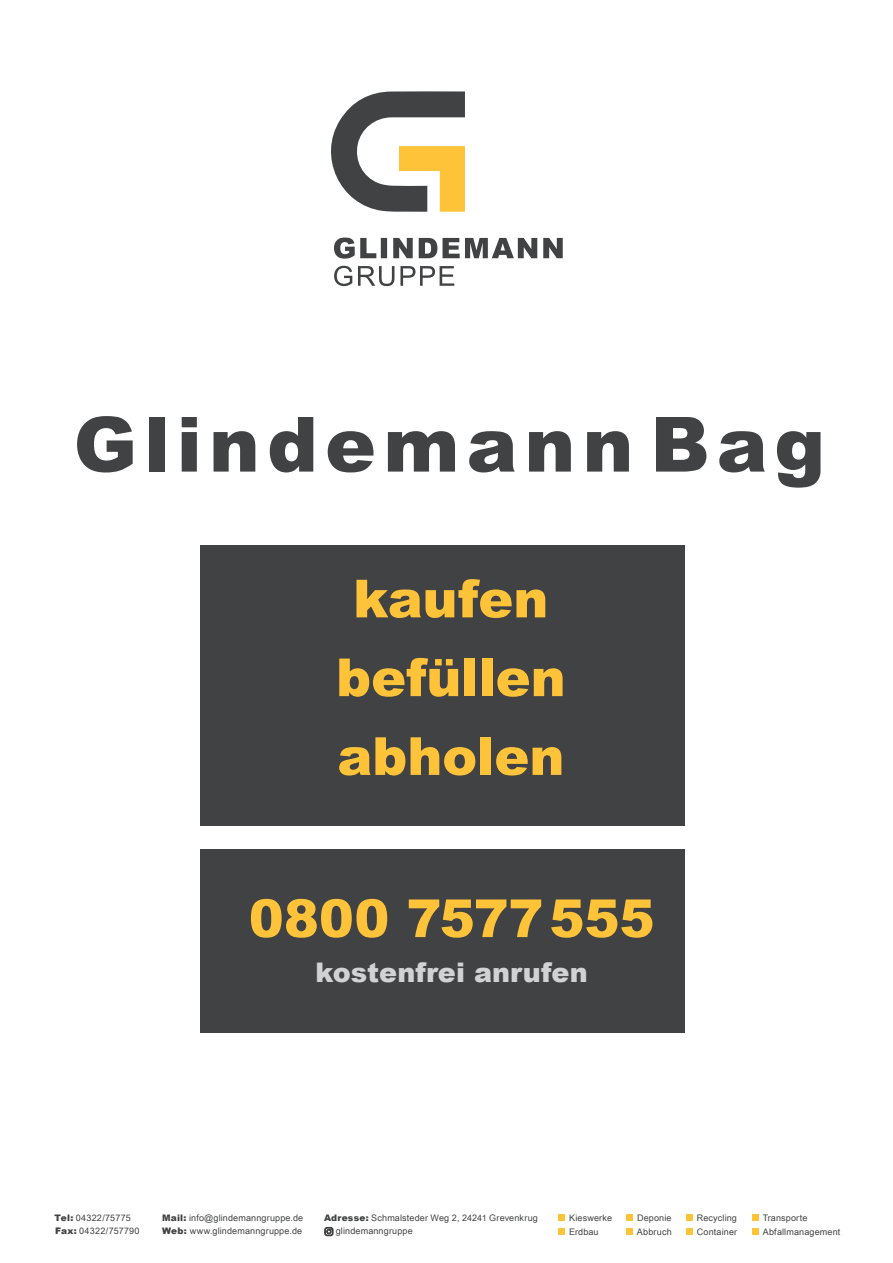
<style>
.page{position:relative;width:893px;height:1263px;background:#fff}
.page>*{position:absolute;margin:0;border:0;box-sizing:border-box;transform-origin:0 0}
.t1{font:900 76.2px "Arial";letter-spacing:.095em;color:#414243}
.t2{font:900 52.5px/78.8px "Arial";letter-spacing:-.005em;color:#ffc339;text-align:center}
.t3{font:900 27px "Arial";color:#d1d2d4}
.t4{font:9px/14.1px "Arial Unicode MS";letter-spacing:.015em;color:#414243}
.s1{font-family:"Arial";font-weight:900}
</style>
<div class="page">
<svg style="left:331px;top:91px;width:134px;height:121px"></svg>
<svg style="left:334px;top:266px;width:120px;height:20px"></svg>
<svg style="left:334px;top:238px;width:229px;height:21px"></svg>
<div style="left:558px;top:1214px;width:7px;height:7px;background:#ffc339"></div>
<div style="left:558px;top:1228px;width:7px;height:7px;background:#ffc339"></div>
<div style="left:626px;top:1228px;width:7px;height:7px;background:#ffc339"></div>
<div style="left:686px;top:1214px;width:7px;height:7px;background:#ffc339"></div>
<div style="left:626px;top:1214px;width:7px;height:7px;background:#ffc339"></div>
<div style="left:686px;top:1228px;width:7px;height:7px;background:#ffc339"></div>
<div style="left:752px;top:1214px;width:7px;height:7px;background:#ffc339"></div>
<div style="left:752px;top:1228px;width:7px;height:7px;background:#ffc339"></div>
<svg style="left:324px;top:1227px;width:9px;height:9px"></svg>
<div style="left:200px;top:545px;width:485px;height:281px;background:#414243"></div>
<div style="left:200px;top:849px;width:485px;height:183px;background:#414243"></div>
<h1 class="t1" style="left:74px;top:389px;width:753px">Glindemann Bag</h1>
<h2 class="t2" style="left:336px;top:558px;width:231px">kaufen befüllen abholen</h2>
<h2 class="t2" style="left:249px;top:877px;width:407px">0800 7577 555</h2>
<h3 class="t3" style="left:315px;top:953px;width:274px">kostenfrei anrufen</h3>
<p class="t4" style="left:55px;top:1210px;width:78px"><span class="s1">Tel:</span> 04322/75775</p>
<p class="t4" style="left:162px;top:1210px;width:143px"><span class="s1">Mail:</span> info@glindemanngruppe.de</p>
<p class="t4" style="left:324px;top:1210px;width:215px"><span class="s1">Adresse:</span> Schmalsteder Weg 2, 24241 Grevenkrug</p>
<p class="t4" style="left:55px;top:1224px;width:86px"><span class="s1">Fax:</span> 04322/757790</p>
<p class="t4" style="left:162px;top:1224px;width:142px"><span class="s1">Web:</span> www.glindemanngruppe.de</p>
<p class="t4" style="left:336px;top:1224px;width:78px">glindemanngruppe</p>
<p class="t4" style="left:569px;top:1211px;width:44px">Kieswerke<br>Erdbau</p>
<p class="t4" style="left:637px;top:1211px;width:36px">Deponie</p>
<p class="t4" style="left:697px;top:1211px;width:42px">Recycling<br>Container</p>
<p class="t4" style="left:763px;top:1211px;width:79px">Transporte<br>Abfallmanagement</p>
<p class="t4" style="left:637px;top:1224px;width:36px">Abbruch</p>
</div>
